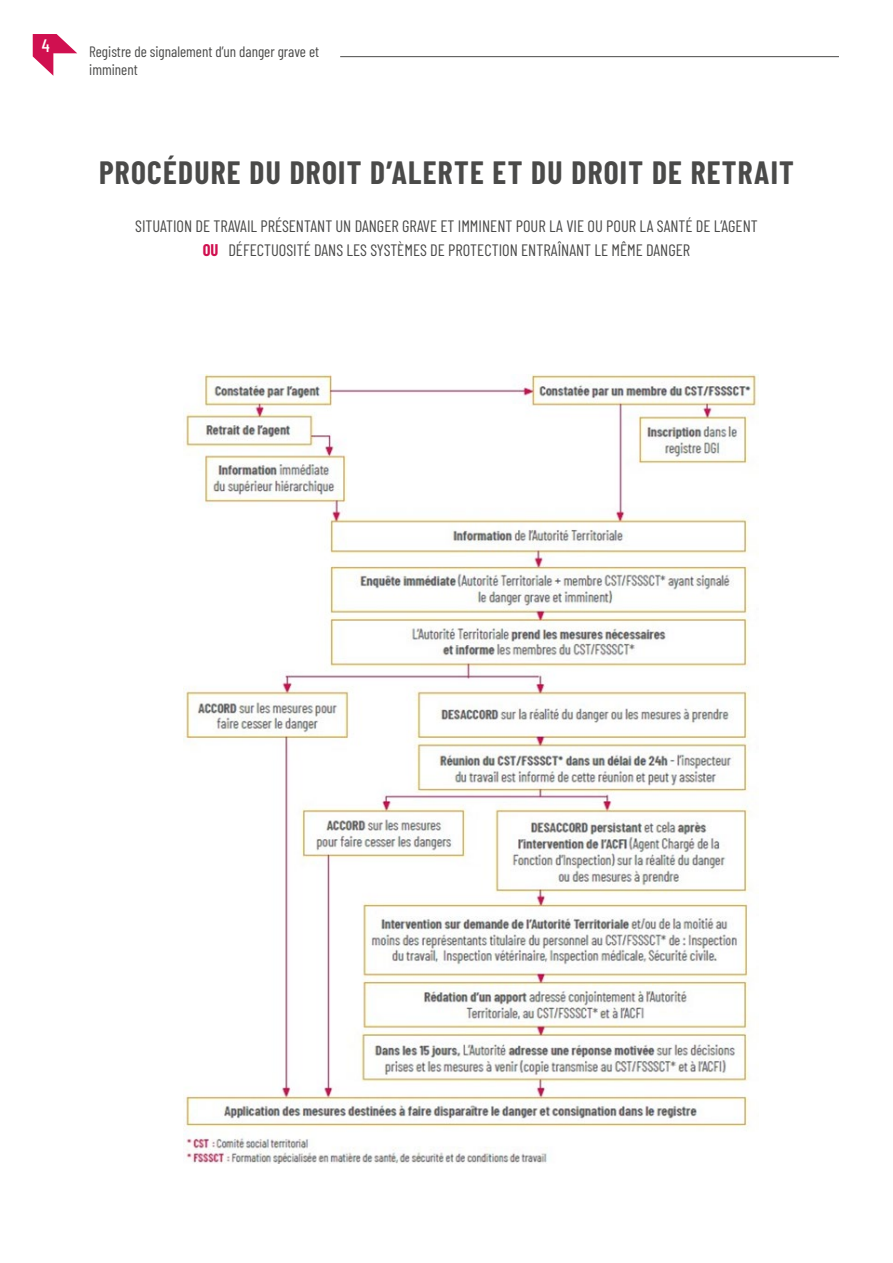
<style>
.page{position:relative;width:893px;height:1263px;background:#fff}
.page>*{position:absolute;margin:0;border:0;box-sizing:border-box;transform-origin:0 0}
.t1{font:700 31.5px "Barlow Condensed";letter-spacing:.04em;color:#4a4a49}
.t2{font:500 18px "Barlow Condensed";color:#fff}
.t3{font:16.5px/24px "Barlow Condensed";color:#4a4a49;text-align:center}
.t4{font:15px/18px "Barlow Condensed";color:#4a4a49}
.s1{font-weight:700;color:#d01050}
</style>
<div class="page">
<svg style="left:33px;top:34px;width:44px;height:42px"></svg>
<hr style="left:340px;top:56px;width:499px;height:1px;background:#4a4a49">
<img style="left:184px;top:375px;width:574px;height:788px">
<p class="t2" style="left:42px;top:33px;width:9px">4</p>
<p class="t4" style="left:89px;top:41px;width:231px">Registre de signalement d’un danger grave et imminent</p>
<h1 class="t1" style="left:99px;top:150px;width:696px">PROCÉDURE DU DROIT D’ALERTE ET DU DROIT DE RETRAIT</h1>
<p class="t3" style="left:135px;top:213px;width:624px">SITUATION DE TRAVAIL PRÉSENTANT UN DANGER GRAVE ET IMMINENT POUR LA VIE OU POUR LA SANTÉ DE L’AGENT<br><span class="s1">OU</span> DÉFECTUOSITÉ DANS LES SYSTÈMES DE PROTECTION ENTRAÎNANT LE MÊME DANGER</p>
</div>
